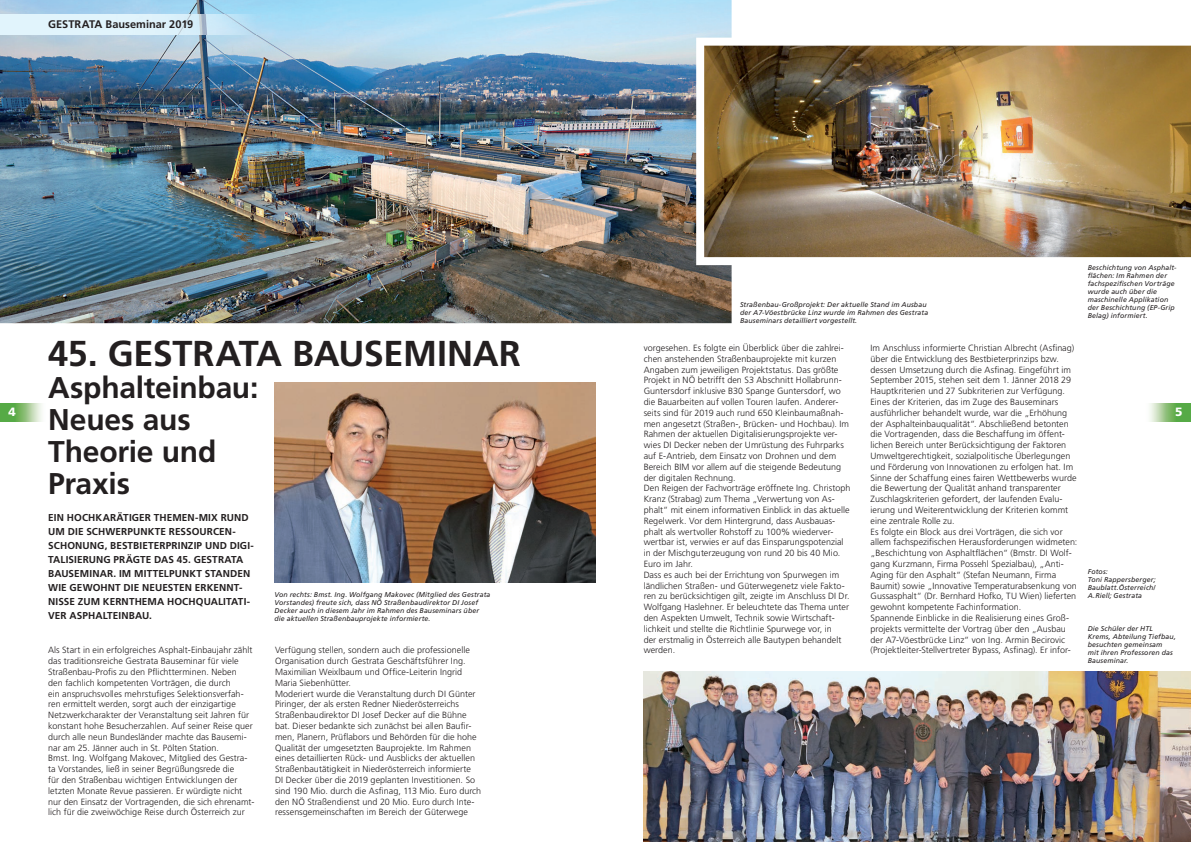
<style>
.page{position:relative;width:1191px;height:842px;background:#fff}
.page>*{position:absolute;margin:0;border:0;box-sizing:border-box;transform-origin:0 0}
.t1{font:700 36px "Frutiger LT Std";letter-spacing:-.01em;color:#231f20}
.t2{font:700 30px/32px "Frutiger LT Std";letter-spacing:-.01em;color:#231f20}
.t3{font:900 12px "Frutiger LT Std";color:#fff}
.t4{font:700 11px "Frutiger LT Std";color:#231f20}
.t5{font:700 10px/14px "Frutiger LT Std";letter-spacing:.01em;color:#231f20}
.t6{font:300 9px/10.8px "Frutiger LT Std";letter-spacing:.005em;color:#231f20}
.t7{font:italic 7px/8px "Frutiger LT Std";letter-spacing:.015em;color:#231f20}
</style>
<div class="page">
<img style="left:0;top:0;width:731px;height:323px">
<img style="left:0;top:14px;width:257px;height:20px">
<img style="left:0;top:404px;width:42px;height:17px">
<img style="left:1150px;top:404px;width:41px;height:17px">
<img style="left:274px;top:383px;width:321px;height:200px">
<img style="left:643px;top:672px;width:548px;height:170px">
<img style="left:696px;top:38px;width:495px;height:227px">
<p class="t4" style="left:48px;top:18px;width:147px">GESTRATA Bauseminar 2019</p>
<p class="t7" style="left:740px;top:301px;width:190px">Straßenbau-Großprojekt: Der aktuelle Stand im Ausbau der A7-Vöestbrücke Linz wurde im Rahmen des Gestrata<br>Bauseminars detailliert vorgestellt.</p>
<p class="t7" style="left:1087px;top:264px;width:90px">Beschichtung von Asphalt&shy;flächen: Im Rahmen der fachspezifischen Vorträge wurde auch über die maschinelle Applikation der Beschichtung (EP-Grip<br>Belag) informiert.</p>
<h1 class="t1" style="left:48px;top:332px;width:474px">45. GESTRATA BAUSEMINAR</h1>
<h2 class="t2" style="left:48px;top:372px;width:212px">Asphalteinbau:<br>Neues aus<br>Theorie und<br>Praxis</h2>
<p class="t6" style="left:643px;top:343px;width:208px">vorgesehen. Es folgte ein Überblick über die zahlrei&shy;chen anstehenden Straßenbauprojekte mit kurzen Angaben zum jeweiligen Projektstatus. Das größte Projekt in NÖ betrifft den S3 Abschnitt Hollabrunn-Guntersdorf inklusive B30 Spange Guntersdorf, wo die Bauarbeiten auf vollen Touren laufen. Anderer&shy;seits sind für 2019 auch rund 650 Kleinbaumaßnah&shy;men angesetzt (Straßen-, Brücken- und Hochbau). Im Rahmen der aktuellen Digitalisierungsprojekte ver&shy;wies DI Decker neben der Umrüstung des Fuhrparks auf E-Antrieb, dem Einsatz von Drohnen und dem Bereich BIM vor allem auf die steigende Bedeutung der digitalen Rechnung.<br>Den Reigen der Fachvorträge eröffnete Ing. Christoph Kranz (Strabag) zum Thema „Verwertung von As&shy;phalt“ mit einem informativen Einblick in das aktuelle Regelwerk. Vor dem Hintergrund, dass Ausbauas&shy;phalt als wertvoller Rohstoff zu 100% wiederver&shy;wertbar ist, verwies er auf das Einsparungspotenzial in der Mischguterzeugung von rund 20 bis 40 Mio.<br>Euro im Jahr.<br>Dass es auch bei der Errichtung von Spurwegen im ländlichen Straßen- und Güterwegenetz viele Fakto&shy;ren zu berücksichtigen gilt, zeigte im Anschluss DI Dr.<br>Wolfgang Haslehner. Er beleuchtete das Thema unter den Aspekten Umwelt, Technik sowie Wirtschaft&shy;lichkeit und stellte die Richtlinie Spurwege vor, in<br>der erstmalig in Österreich alle Bautypen behandelt werden.</p>
<p class="t6" style="left:870px;top:343px;width:208px">Im Anschluss informierte Christian Albrecht (Asfinag) über die Entwicklung des Bestbieterprinzips bzw. dessen Umsetzung durch die Asfinag. Eingeführt im September 2015, stehen seit dem 1. Jänner 2018 29<br>Hauptkriterien und 27 Subkriterien zur Verfügung.<br>Eines der Kriterien, das im Zuge des Bauseminars ausführlicher behandelt wurde, war die „Erhöhung der Asphalteinbauqualität“. Abschließend betonten die Vortragenden, dass die Beschaffung im öffent&shy;lichen Bereich unter Berücksichtigung der Faktoren Umweltgerechtigkeit, sozialpolitische Überlegungen und Förderung von Innovationen zu erfolgen hat. Im Sinne der Schaffung eines fairen Wettbewerbs wurde die Bewertung der Qualität anhand transparenter Zuschlagskriterien gefordert, der laufenden Evalu&shy;ierung und Weiterentwicklung der Kriterien kommt eine zentrale Rolle zu.<br>Es folgte ein Block aus drei Vorträgen, die sich vor allem fachspezifischen Herausforderungen widmeten: „Beschichtung von Asphaltflächen“ (Bmstr. DI Wolf&shy;gang Kurzmann, Firma Possehl Spezialbau), „Anti-Aging für den Asphalt“ (Stefan Neumann, Firma Baumit) sowie „Innovative Temperaturabsenkung von Gussasphalt“ (Dr. Bernhard Hofko, TU Wien) lieferten gewohnt kompetente Fachinformation.<br>Spannende Einblicke in die Realisierung eines Groß&shy;projekts vermittelte der Vortrag über den „Ausbau der A7-Vöestbrücke Linz“ von Ing. Armin Becirovic</p>
<h3 class="t3" style="left:9px;top:405px;width:9px">4</h3>
<h3 class="t3" style="left:1175px;top:405px;width:9px">5</h3>
<p class="t5" style="left:48px;top:510px;width:207px">EIN HOCHKARÄTIGER THEMEN-MIX RUND UM DIE SCHWERPUNKTE RESSOURCEN-SCHONUNG, BESTBIETERPRINZIP UND DIGI-TALISIERUNG PRÄGTE DAS 45. GESTRATA BAUSEMINAR. IM MITTELPUNKT STANDEN WIE GEWOHNT DIE NEUESTEN ERKENNT-NISSE ZUM KERNTHEMA HOCHQUALITATI-VER ASPHALTEINBAU.</p>
<p class="t6" style="left:48px;top:645px;width:208px">Als Start in ein erfolgreiches Asphalt-Einbaujahr zählt das traditionsreiche Gestrata Bauseminar für viele Straßenbau-Profis zu den Pflichtterminen. Neben<br>den fachlich kompetenten Vorträgen, die durch<br>ein anspruchsvolles mehrstufiges Selektionsverfah&shy;ren ermittelt werden, sorgt auch der einzigartige Netzwerkcharakter der Veranstaltung seit Jahren für konstant hohe Besucherzahlen. Auf seiner Reise quer durch alle neun Bundesländer machte das Bausemi&shy;nar am 25. Jänner auch in St. Pölten Station.<br>Bmst. Ing. Wolfgang Makovec, Mitglied des Gestra&shy;ta Vorstandes, ließ in seiner Begrüßungsrede die<br>für den Straßenbau wichtigen Entwicklungen der letzten Monate Revue passieren. Er würdigte nicht nur den Einsatz der Vortragenden, die sich ehrenamt&shy;lich für die zweiwöchige Reise durch Österreich zur</p>
<p class="t7" style="left:1087px;top:568px;width:69px">Fotos:<br>Toni Rappersberger;<br>Baublatt.Österreich/<br>A.Riell; Gestrata</p>
<p class="t7" style="left:274px;top:591px;width:217px">Von rechts: Bmst. Ing. Wolfgang Makovec (Mitglied des Gestrata Vorstandes) freute sich, dass NÖ Straßenbaudirektor DI Josef Decker auch in diesem Jahr im Rahmen des Bauseminars über die aktuellen Straßenbauprojekte informierte.</p>
<p class="t7" style="left:1087px;top:625px;width:90px">Die Schüler der HTL<br>Krems, Abteilung Tiefbau, besuchten gemeinsam<br>mit ihren Professoren das<br>Bauseminar.</p>
<p class="t6" style="left:275px;top:645px;width:196px">Verfügung stellen, sondern auch die professionelle</p>
<p class="t6" style="left:870px;top:645px;width:202px">(Projektleiter-Stellvertreter Bypass, Asfinag). Er infor-</p>
<p class="t6" style="left:275px;top:656px;width:208px">Organisation durch Gestrata Geschäftsführer Ing.<br>Maximilian Weixlbaum und Office-Leiterin Ingrid Maria Siebenhütter.<br>Moderiert wurde die Veranstaltung durch DI Günter Piringer, der als ersten Redner Niederösterreichs Straßenbaudirektor DI Josef Decker auf die Bühne bat. Dieser bedankte sich zunächst bei allen Baufir&shy;men, Planern, Prüflabors und Behörden für die hohe Qualität der umgesetzten Bauprojekte. Im Rahmen eines detaillierten Rück- und Ausblicks der aktuellen Straßenbautätigkeit in Niederösterreich informierte<br>DI Decker über die 2019 geplanten Investitionen. So sind 190 Mio. durch die Asfinag, 113 Mio. Euro durch den NÖ Straßendienst und 20 Mio. Euro durch Inte&shy;ressensgemeinschaften im Bereich der Güterwege</p>
</div>
